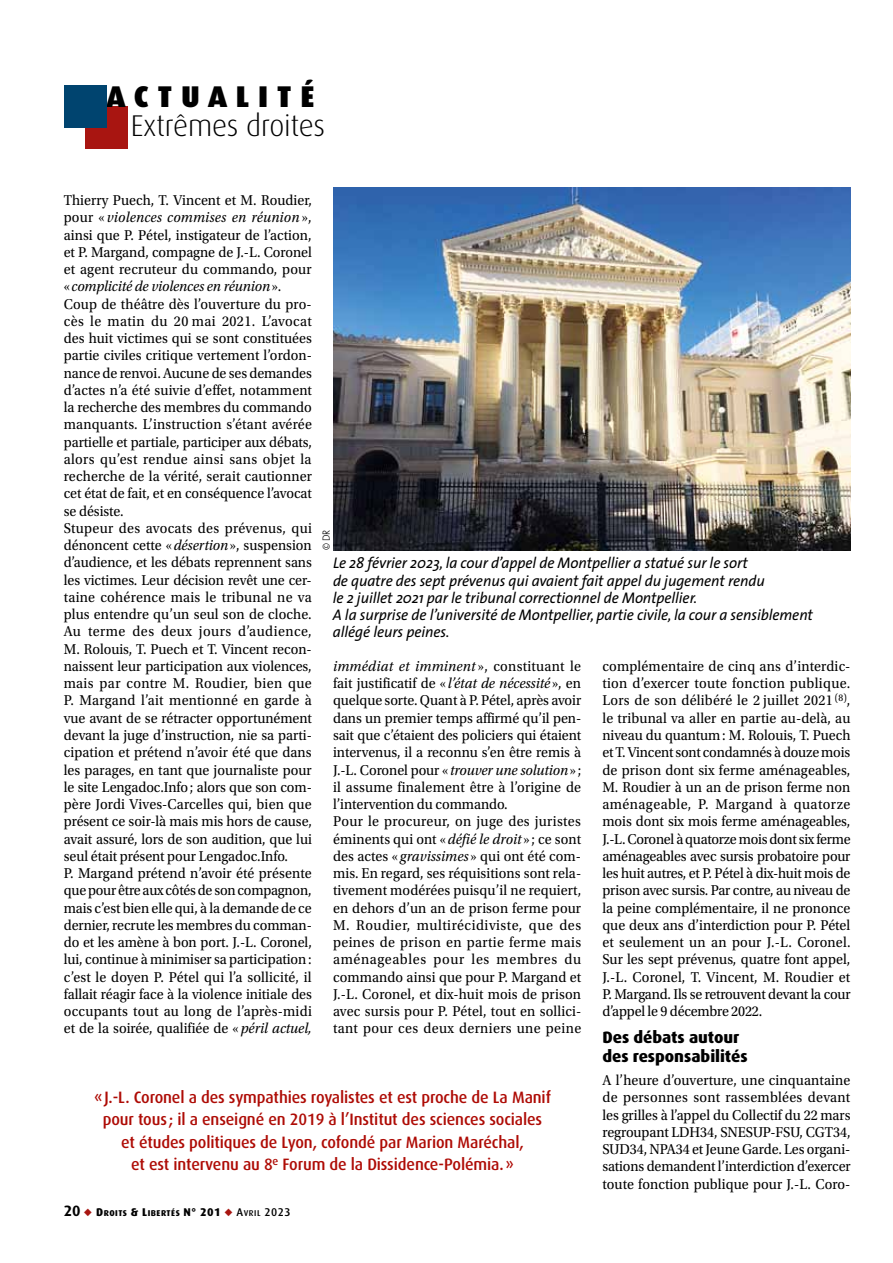
<style>
.page{position:relative;width:893px;height:1263px;background:#fff}
.page>*{position:absolute;margin:0;border:0;box-sizing:border-box;transform-origin:0 0}
.t1{font:300 30px "Dax";letter-spacing:-.01em;color:#000}
.t2{font:900 30px "Dax";color:#000}
.t3{font:500 16.5px/22.5px "Dax";letter-spacing:-.01em;color:#ae0b05;text-align:center}
.t4{font:800 16.5px/18.8px "Dax";letter-spacing:-.005em;color:#000}
.t5{font:italic 15.45px/17.2px "The Sans";letter-spacing:-.005em;color:#000}
.t6{font:15px/17.2px "Utopia Std";color:#000;scale:.94 1}
.t7{font:300 10.5px "The Sans";color:#000;scale:.89 1}
.t8{font:800 8.4px "Dax";letter-spacing:.06em;color:#000}
.s1{font-style:italic}
.s2{font-weight:700;font-size:15px}
.s3{color:#a81511}
.s4{font-size:11.25px}
.s5{font-weight:500;font-size:11.25px}
.s6{font-weight:500}
</style>
<div class="page">
<div style="left:85px;top:106px;width:43px;height:42px;background:#a81511"></div>
<div style="left:64px;top:85px;width:42px;height:43px;background:#00446f"></div>
<img style="left:333px;top:188px;width:517px;height:362px">
<h1 class="t2" style="left:106px;top:79px;width:124px">ACTUALITÉ</h1>
<h1 class="t1" style="left:131px;top:110px;width:196px">Extrêmes droites</h1>
<p class="t6" style="left:64px;top:192px;width:266px">Thierry Puech, T. Vincent et M. Roudier, pour « <span class="s1">violences commises en réunion</span> », ainsi que P. Pétel, instigateur de l’action, et P. Margand, compagne de J.-L. Coronel et agent recruteur du commando, pour « <span class="s1">complicité de violences en réunion</span>».<br>Coup de théâtre dès l’ouverture du pro&shy;cès le matin du 20 mai 2021. L’avocat des huit victimes qui se sont constituées partie civiles critique vertement l’ordon&shy;nance de renvoi. Aucune de ses demandes d’actes n’a été suivie d’effet, notamment la recherche des membres du commando manquants. L’instruction s’étant avérée partielle et partiale, participer aux débats, alors qu’est rendue ainsi sans objet la recherche de la vérité, serait cautionner cet état de fait, et en conséquence l’avocat se désiste.<br>Stupeur des avocats des prévenus, qui dénoncent cette «<span class="s1">désertion</span>», suspension d’audience, et les débats reprennent sans les victimes. Leur décision revêt une cer&shy;taine cohérence mais le tribunal ne va plus entendre qu’un seul son de cloche.<br>Au terme des deux jours d’audience, M. Rolouis, T. Puech et T. Vincent recon&shy;naissent leur participation aux violences, mais par contre M. Roudier, bien que P. Margand l’ait mentionné en garde à vue avant de se rétracter opportunément devant la juge d’instruction, nie sa parti&shy;cipation et prétend n’avoir été que dans les parages, en tant que journaliste pour le site Lengadoc.Info; alors que son com&shy;père Jordi Vives-Carcelles qui, bien que présent ce soir-là mais mis hors de cause, avait assuré, lors de son audition, que lui seul était présent pour Lengadoc.Info.<br>P. Margand prétend n’avoir été présente que pour être aux côtés de son compagnon, mais c’est bien elle qui, à la demande de ce dernier, recrute les membres du comman&shy;do et les amène à bon port. J.-L. Coronel, lui, continue à minimiser sa participation: c’est le doyen P. Pétel qui l’a sollicité, il fallait réagir face à la violence initiale des occupants tout au long de l’après-midi et de la soirée, qualifiée de «<span class="s1">péril actuel,</span></p>
<p class="t7" style="left:318px;top:550px;width:23px;rotate:-90deg">© dr</p>
<p class="t5" style="left:333px;top:554px;width:482px">Le 28 février 2023, la cour d’appel de Montpellier a statué sur le sort<br>de quatre des sept prévenus qui avaient fait appel du jugement rendu<br>le 2 juillet 2021 par le tribunal correctionnel de Montpellier.<br>A la surprise de l’université de Montpellier, partie civile, la cour a sensiblement allégé leurs peines.</p>
<p class="t6" style="left:602px;top:658px;width:266px;text-align:justify">complémentaire de cinq ans d’interdic&shy;tion d’exercer toute fonction publique.<br>Lors de son délibéré le 2 juillet 2021 <sup>(8)</sup>, le tribunal va aller en partie au-delà, au niveau du quantum: M. Rolouis, T. Puech et T. Vincent sont condamnés à douze mois de prison dont six ferme aménageables, M. Roudier à un an de prison ferme non aménageable, P. Margand à quatorze mois dont six mois ferme aménageables, J.-L. Coronel à quatorze mois dont six ferme aménageables avec sursis probatoire pour les huit autres, et P. Pétel à dix-huit mois de prison avec sursis. Par contre, au niveau de la peine complémentaire, il ne prononce que deux ans d’interdiction pour P. Pétel et seulement un an pour J.-L. Coronel.<br>Sur les sept prévenus, quatre font appel, J.-L. Coronel, T. Vincent, M. Roudier et P. Margand. Ils se retrouvent devant la cour d’appel le 9 décembre 2022.</p>
<p class="t4" style="left:602px;top:1028px;width:147px">Des débats autour des responsabilités</p>
<p class="t6" style="left:602px;top:1072px;width:266px;text-align:justify">A l’heure d’ouverture, une cinquantaine de personnes sont rassemblées devant les grilles à l’appel du Collectif du 22 mars regroupant LDH34, SNESUP-FSU, CGT34, SUD34, NPA34 et Jeune Garde. Les organi&shy;sations demandent l’interdiction d’exercer toute fonction publique pour J.-L. Coro-</p>
<p class="t6" style="left:333px;top:658px;width:266px"><span class="s1">immédiat et imminent</span> », constituant le fait justificatif de « <span class="s1">l’état de nécessité</span> », en quelque sorte. Quant à P. Pétel, après avoir dans un premier temps affirmé qu’il pen&shy;sait que c’étaient des policiers qui étaient intervenus, il a reconnu s’en être remis à J.-L. Coronel pour « <span class="s1">trouver une solution</span>» ; il assume finalement être à l’origine de l’intervention du commando.<br>Pour le procureur, on juge des juristes éminents qui ont «<span class="s1">défié le droit</span> » ; ce sont des actes « <span class="s1">gravissimes</span> » qui ont été com&shy;mis. En regard, ses réquisitions sont rela&shy;tivement modérées puisqu’il ne requiert, en dehors d’un an de prison ferme pour M. Roudier, multirécidiviste, que des peines de prison en partie ferme mais aménageables pour les membres du commando ainsi que pour P. Margand et J.-L. Coronel, et dix-huit mois de prison avec sursis pour P. Pétel, tout en sollici&shy;tant pour ces deux derniers une peine</p>
<p class="t3" style="left:94px;top:1086px;width:458px">«J.-L. Coronel a des sympathies royalistes et est proche de La Manif pour tous ; il a enseigné en 2019 à l’Institut des sciences sociales et études politiques de Lyon, cofondé par Marion Maréchal,<br>et est intervenu au 8<sup>e</sup> Forum de la Dissidence-Polémia.»</p>
<p class="t8" style="left:64px;top:1208px;width:228px"><span class="s2">20</span> <span class="s3">◆</span> <span class="s4">D</span>ROITS <span class="s4">&amp; L</span>IBERTÉS <span class="s4">N° 201</span> <span class="s3">◆</span> <span class="s5">A</span><span class="s6">vril</span> <span class="s5">2023</span></p>
</div>
